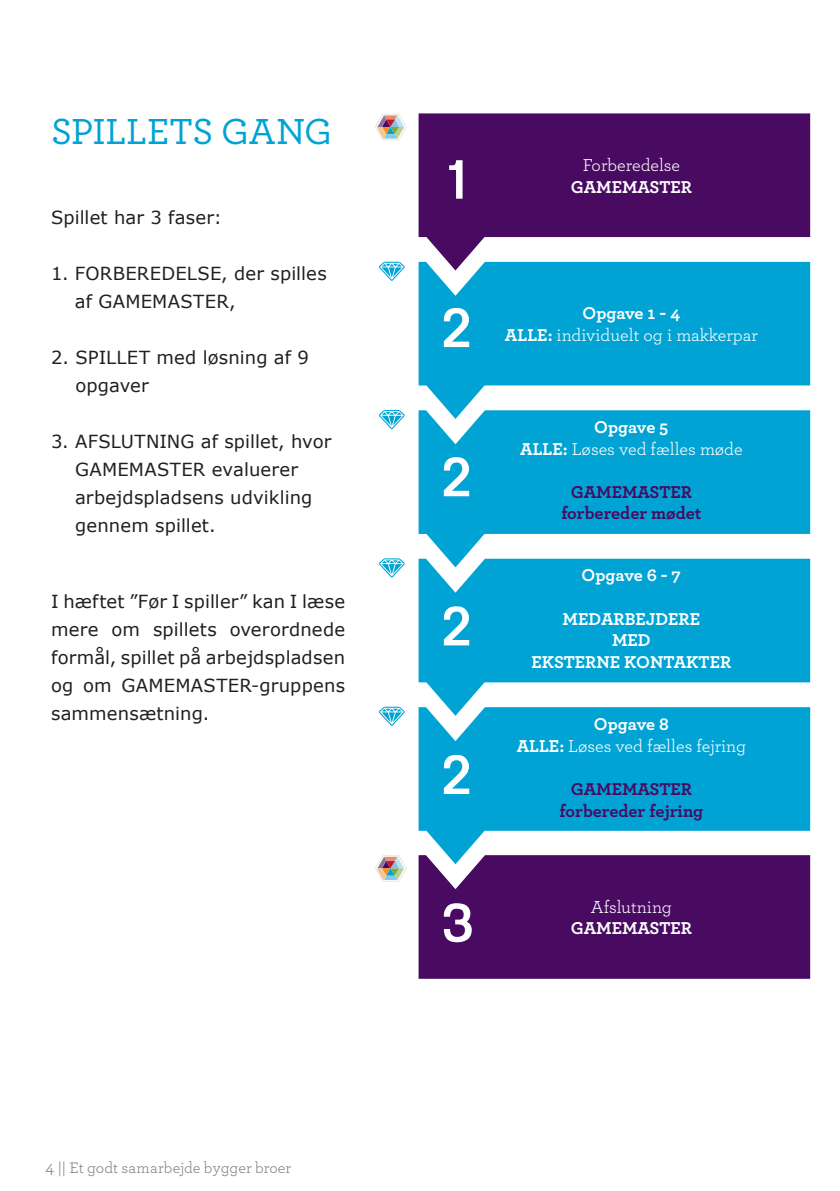
<style>
.page{position:relative;width:840px;height:1191px;background:#fff}
.page>*{position:absolute;margin:0;border:0;box-sizing:border-box;transform-origin:0 0}
.Underoverskrift{font:500 38px "Archer";letter-spacing:-.01em;color:#00a3d4}
.Brødtekst{font:18px/28px "Verdana";letter-spacing:.01em;color:#231f20}
.t1{font:18px "Archer";color:#fff}
.t2{font:700 18px "Archer";color:#fff}
.t3{font:700 18px "Archer";color:#490a62}
.Brødtekst-2{font:16px "Archer";color:#808285}
.s1{font-size:18px}
.s2{font-weight:700}
</style>
<div class="page">
<svg style="left:379px;top:706px;width:25px;height:20px"></svg>
<svg style="left:379px;top:262px;width:25px;height:19px"></svg>
<svg style="left:379px;top:410px;width:25px;height:19px"></svg>
<svg style="left:379px;top:558px;width:25px;height:19px"></svg>
<svg style="left:418px;top:113px;width:391px;height:149px;background:#65307a"></svg>
<svg style="left:418px;top:262px;width:391px;height:148px;fill:#00a3d4"></svg>
<svg style="left:418px;top:410px;width:391px;height:149px;fill:#00a3d4"></svg>
<svg style="left:418px;top:559px;width:391px;height:148px;fill:#00a3d4"></svg>
<svg style="left:418px;top:707px;width:391px;height:148px;fill:#00a3d4"></svg>
<svg style="left:375px;top:113px;width:32px;height:27px"></svg>
<svg style="left:449px;top:160px;width:13px;height:39px"></svg>
<svg style="left:443px;top:308px;width:26px;height:39px"></svg>
<svg style="left:443px;top:457px;width:26px;height:39px"></svg>
<svg style="left:443px;top:606px;width:26px;height:39px"></svg>
<svg style="left:443px;top:755px;width:26px;height:39px"></svg>
<div style="left:418px;top:855px;width:391px;height:123px;background:#490a62"></div>
<svg style="left:375px;top:855px;width:32px;height:27px"></svg>
<svg style="left:443px;top:903px;width:28px;height:39px"></svg>
<p class="Underoverskrift" style="left:51px;top:104px;width:282px">SPILLETS GANG</p>
<p class="Brødtekst" style="left:51px;top:203px;width:172px">Spillet har 3 faser:</p>
<p class="Brødtekst" style="left:75px;top:259px;width:253px;text-indent:-24px">1. FORBEREDELSE, der spilles af GAMEMASTER,</p>
<p class="Brødtekst" style="left:75px;top:343px;width:235px;text-indent:-24px">2. SPILLET med løsning af 9 opgaver</p>
<p class="Brødtekst" style="left:75px;top:427px;width:258px;text-indent:-24px">3. AFSLUTNING af spillet, hvor<br>GAMEMASTER evaluerer arbejdspladsens udvikling gennem spillet.</p>
<p class="Brødtekst" style="left:51px;top:587px;width:295px;text-align:justify">I hæftet ”Før I spiller” kan I læse mere om spillets overordnede formål, spillet på arbejdspladsen og om GAMEMASTER-gruppens sammensætning.</p>
<p class="Brødtekst-2" style="left:46px;top:1156px;width:247px"><span class="s1">4</span> || Et godt samarbejde bygger broer</p>
<p class="t1" style="left:582px;top:153px;width:99px">Forberedelse</p>
<p class="t2" style="left:570px;top:172px;width:123px">GAMEMASTER</p>
<p class="t2" style="left:582px;top:299px;width:99px">Opgave 1 - 4</p>
<p class="t1" style="left:504px;top:323px;width:254px"><span class="s2">ALLE:</span> individuelt og i makkerpar</p>
<p class="t2" style="left:594px;top:413px;width:76px">Opgave 5</p>
<p class="t1" style="left:520px;top:436px;width:224px"><span class="s2">ALLE:</span> Løses ved fælles møde</p>
<p class="t3" style="left:570px;top:477px;width:123px">GAMEMASTER</p>
<p class="t3" style="left:561px;top:499px;width:142px">forbereder mødet</p>
<p class="t2" style="left:581px;top:561px;width:101px">Opgave 6 - 7</p>
<p class="t2" style="left:562px;top:604px;width:139px">MEDARBEJDERE</p>
<p class="t2" style="left:611px;top:626px;width:40px">MED</p>
<p class="t2" style="left:531px;top:647px;width:201px">EKSTERNE KONTAKTER</p>
<p class="t2" style="left:593px;top:710px;width:76px">Opgave 8</p>
<p class="t1" style="left:516px;top:733px;width:231px"><span class="s2">ALLE:</span> Løses ved fælles fejring</p>
<p class="t3" style="left:570px;top:775px;width:123px">GAMEMASTER</p>
<p class="t3" style="left:559px;top:796px;width:145px">forbereder fejring</p>
<p class="t1" style="left:590px;top:894px;width:82px">Afslutning</p>
<p class="t2" style="left:570px;top:914px;width:123px">GAMEMASTER</p>
</div>
